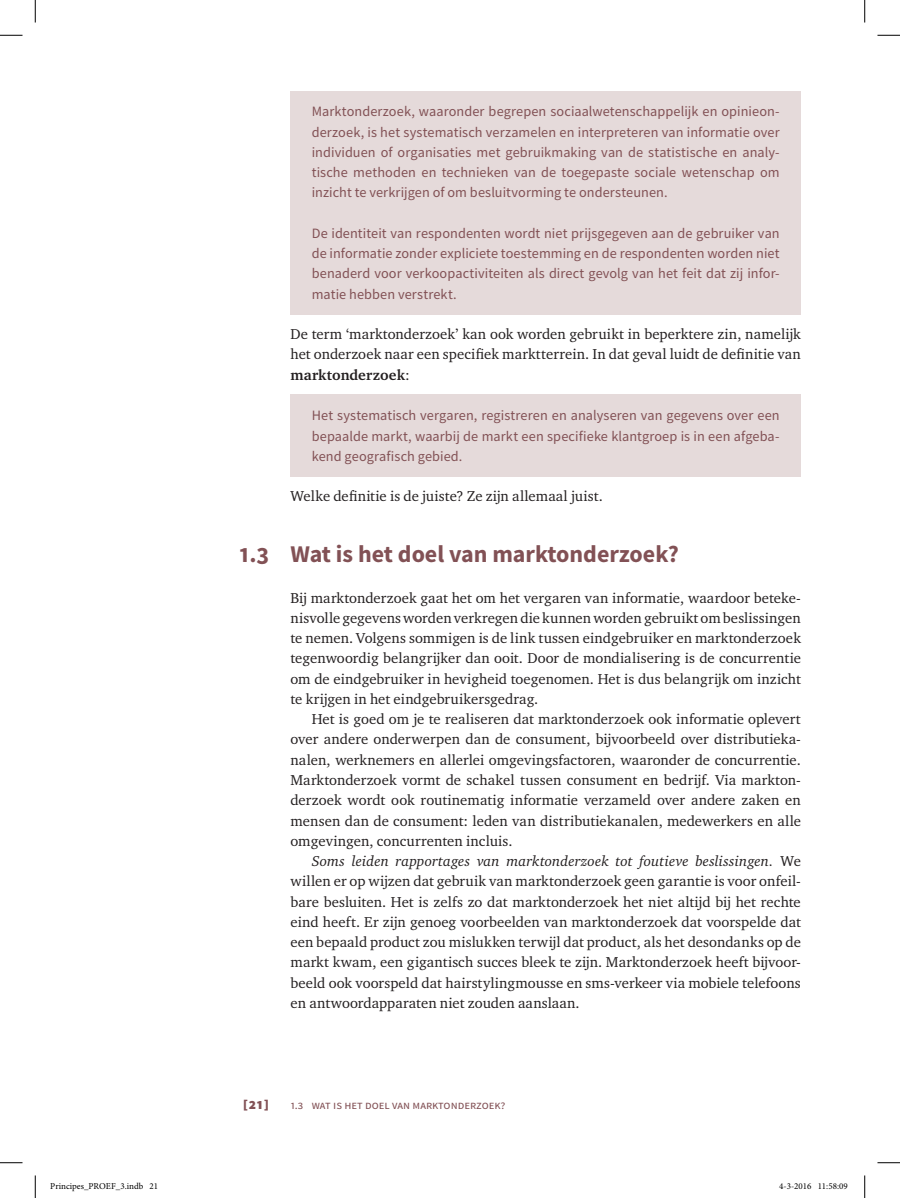
<style>
.page{position:relative;width:900px;height:1198px;background:#fff}
.page>*{position:absolute;margin:0;border:0;box-sizing:border-box;transform-origin:0 0}
.t1{font:700 24px "Source Sans Pro";color:#825155}
.t2{font:900 15px "Source Sans Pro";color:#825155}
.t3{font:14.7px/20.2px "Charter ITC Std";letter-spacing:.005em;color:#231f20;text-align:justify}
.t4{font:14.25px/20.2px "Source Sans Pro";letter-spacing:.005em;color:#825155;text-align:justify}
.t5{font:12px "Source Sans Pro";color:#825155}
.t6{font:9px "Minion Pro";color:#000}
.s1{font-weight:700}
.s2{font-style:italic}
</style>
<div class="page">
<div style="left:290px;top:91px;width:511px;height:123px;background:#e5dada"></div>
<div style="left:290px;top:212px;width:511px;height:103px;background:#e5dada"></div>
<div style="left:290px;top:394px;width:511px;height:83px;background:#e5dada"></div>
<svg style="left:0;top:35px;width:22px;height:1px"></svg>
<svg style="left:877px;top:35px;width:23px;height:1px"></svg>
<svg style="left:0;top:1162px;width:22px;height:1px"></svg>
<svg style="left:877px;top:1162px;width:23px;height:1px"></svg>
<svg style="left:35px;top:0;width:1px;height:22px"></svg>
<svg style="left:35px;top:1175px;width:1px;height:22px"></svg>
<svg style="left:864px;top:0;width:1px;height:22px"></svg>
<svg style="left:864px;top:1175px;width:1px;height:22px"></svg>
<p class="t4" style="left:312px;top:101px;width:469px">Marktonderzoek, waaronder begrepen sociaalwetenschappelijk en opinieon&shy;derzoek, is het systematisch verzamelen en interpreteren van informatie over individuen of organisaties met gebruikmaking van de statistische en analy&shy;tische methoden en technieken van de toegepaste sociale wetenschap om inzicht te verkrijgen of om besluitvorming te ondersteunen.</p>
<p class="t4" style="left:312px;top:223px;width:469px">De identiteit van respondenten wordt niet prijsgegeven aan de gebruiker van de informatie zonder expliciete toestemming en de respondenten worden niet benaderd voor verkoopactiviteiten als direct gevolg van het feit dat zij infor&shy;matie hebben verstrekt.</p>
<p class="t3" style="left:290px;top:324px;width:512px">De term ‘marktonderzoek’ kan ook worden gebruikt in beperktere zin, namelijk het onderzoek naar een specifiek marktterrein. In dat geval luidt de definitie van <span class="s1">marktonderzoek</span>:</p>
<p class="t4" style="left:312px;top:405px;width:469px">Het systematisch vergaren, registreren en analyseren van gegevens over een bepaalde markt, waarbij de markt een specifieke klantgroep is in een afgeba&shy;kend geografisch gebied.</p>
<p class="t3" style="left:290px;top:486px;width:314px">Welke definitie is de juiste? Ze zijn allemaal juist.</p>
<h1 class="t1" style="left:239px;top:538px;width:441px">1.3 Wat is het doel van marktonderzoek?</h1>
<p class="t3" style="left:290px;top:587px;width:512px">Bij marktonderzoek gaat het om het vergaren van informatie, waardoor beteke&shy;nisvolle gegevens worden verkregen die kunnen worden gebruikt om beslissingen te nemen. Volgens sommigen is de link tussen eindgebruiker en marktonderzoek tegenwoordig belangrijker dan ooit. Door de mondialisering is de concurrentie om de eindgebruiker in hevigheid toegenomen. Het is dus belangrijk om inzicht te krijgen in het eindgebruikersgedrag.</p>
<p class="t3" style="left:290px;top:708px;width:512px;text-indent:21px">Het is goed om je te realiseren dat marktonderzoek ook informatie oplevert over andere onderwerpen dan de consument, bijvoorbeeld over distributieka&shy;nalen, werknemers en allerlei omgevingsfactoren, waaronder de concurrentie.<br>Marktonderzoek vormt de schakel tussen consument en bedrijf. Via markton&shy;derzoek wordt ook routinematig informatie verzameld over andere zaken en mensen dan de consument: leden van distributiekanalen, medewerkers en alle omgevingen, concurrenten incluis.</p>
<p class="t3" style="left:290px;top:850px;width:512px;text-indent:21px"><span class="s2">Soms leiden rapportages van marktonderzoek tot foutieve beslissingen.</span> We willen er op wijzen dat gebruik van marktonderzoek geen garantie is voor onfeil&shy;bare besluiten. Het is zelfs zo dat marktonderzoek het niet altijd bij het rechte eind heeft. Er zijn genoeg voorbeelden van marktonderzoek dat voorspelde dat een bepaald product zou mislukken terwijl dat product, als het desondanks op de markt kwam, een gigantisch succes bleek te zijn. Marktonderzoek heeft bijvoor&shy;beeld ook voorspeld dat hairstylingmousse en sms-verkeer via mobiele telefoons en antwoordapparaten niet zouden aanslaan.</p>
<p class="t2" style="left:243px;top:1093px;width:28px">[21]</p>
<p class="t5" style="left:291px;top:1097px;width:216px">1.3 Wat is h et doel van marktonderzoek?</p>
<p class="t6" style="left:50px;top:1179px;width:109px">Principes_PROEF_3.indb 21</p>
<p class="t6" style="left:779px;top:1179px;width:70px">4-3-2016 11:58:09</p>
</div>
